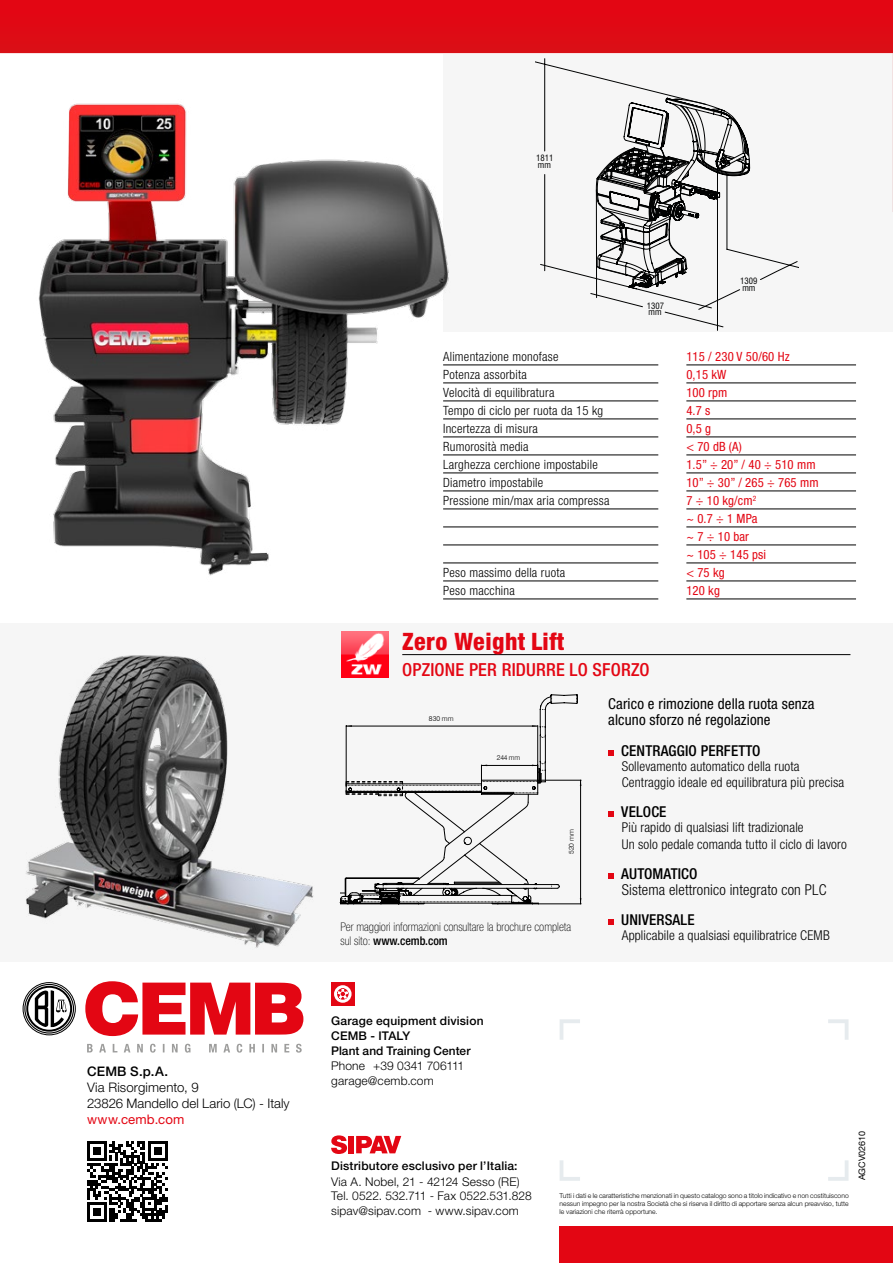
<style>
.page{position:relative;width:893px;height:1263px;background:#fff}
.page>*{position:absolute;margin:0;border:0;box-sizing:border-box;transform-origin:0 0}
.t1{font:800 condensed 24px "Helvetica Neue LT Std";letter-spacing:.02em;color:#e30613}
.t2{font:500 condensed 18px "Helvetica Neue LT Std";letter-spacing:.01em;color:#e30613}
.t3{font:condensed 15px/16.5px "Helvetica Neue LT Std";letter-spacing:.01em;color:#000}
.t4{font:500 condensed 15px "Helvetica Neue LT Std";letter-spacing:.01em;color:#000}
.t5{font:300 condensed 15px "Helvetica Neue LT Std";letter-spacing:.01em;color:#000}
.t6{font:300 condensed 13.5px/16.5px "Helvetica Neue LT Std";letter-spacing:.01em;color:#000}
.t7{font:300 13.2px/15.9px "Helvetica Neue LT Std";letter-spacing:.005em;color:#000}
.t8{font:13.2px "Helvetica Neue LT Std";letter-spacing:.015em;color:#e30613}
.t9{font:500 13.2px "Helvetica Neue LT Std";color:#000}
.t10{font:300 condensed 12.75px/18px "Helvetica Neue LT Std";letter-spacing:.02em;color:#000}
.t11{font:condensed 12.75px/18px "Helvetica Neue LT Std";letter-spacing:.01em;color:#e30613}
.t12{font:300 12px/14.4px "Helvetica Neue LT Std";letter-spacing:.015em;color:#000}
.t13{font:500 12px/15px "Helvetica Neue LT Std";letter-spacing:.015em;color:#000}
.t14{font:100 condensed 12px/13.5px "Helvetica Neue LT Std";color:#000}
.t15{font:9px "Helvetica Neue LT Std";color:#000}
.t16{font:condensed 8.55px/6.6px "Swiss 721 BT";color:#010202}
.t17{font:300 7.05px "Swiss 721 BT";color:#000}
.t18{font:300 6.75px/8.1px "Helvetica Neue LT Std";color:#000;text-align:justify}
.s1{font-weight:500}
</style>
<div class="page">
<div style="left:443px;top:55px;width:450px;height:277px;background:#f6f6f6"></div>
<svg style="left:0;top:0;width:893px;height:212px"></svg>
<div style="left:560px;top:1227px;width:333px;height:36px;background:#e30613"></div>
<svg style="left:560px;top:1019px;width:20px;height:21px"></svg>
<svg style="left:560px;top:1160px;width:20px;height:21px"></svg>
<svg style="left:828px;top:1019px;width:20px;height:21px"></svg>
<svg style="left:828px;top:1160px;width:20px;height:21px"></svg>
<img style="left:4px;top:94px;width:456px;height:487px">
<div style="left:0;top:623px;width:893px;height:339px;background:#f6f6f6"></div>
<svg style="left:345px;top:696px;width:233px;height:84px"></svg>
<hr style="left:537px;top:726px;width:1px;height:55px;background:#000">
<hr style="left:580px;top:780px;width:1px;height:124px;background:#000">
<hr style="left:538px;top:903px;width:43px;height:1px;background:#000">
<hr style="left:538px;top:780px;width:43px;height:1px;background:#000">
<hr style="left:346px;top:726px;width:192px;height:1px;background:#000">
<hr style="left:346px;top:726px;width:1px;height:59px;background:#000">
<svg style="left:532px;top:725px;width:13px;height:2px"></svg>
<svg style="left:340px;top:761px;width:220px;height:144px"></svg>
<div style="left:331px;top:982px;width:23px;height:24px;background:#e30613"></div>
<svg style="left:334px;top:985px;width:18px;height:18px"></svg>
<svg style="left:35px;top:990px;width:32px;height:37px"></svg>
<div style="left:26px;top:986px;width:46px;height:46px;border:2px solid #000;border-radius:50%"></div>
<div style="left:24px;top:984px;width:50px;height:49px;border:1px solid #000;border-radius:50%"></div>
<div style="left:23px;top:982px;width:53px;height:53px;border:1px solid #000;border-radius:50%"></div>
<svg style="left:85px;top:981px;width:218px;height:55px"></svg>
<svg style="left:87px;top:1044px;width:215px;height:9px"></svg>
<svg style="left:535px;top:59px;width:264px;height:271px"></svg>
<hr style="left:544px;top:174px;width:1px;height:97px;background:#010202">
<svg style="left:591px;top:98px;width:159px;height:211px"></svg>
<img style="left:26px;top:655px;width:287px;height:293px">
<hr style="left:686px;top:365px;width:170px;height:1px;background:#000">
<hr style="left:686px;top:383px;width:170px;height:1px;background:#000">
<hr style="left:686px;top:401px;width:170px;height:1px;background:#000">
<hr style="left:686px;top:419px;width:170px;height:1px;background:#000">
<hr style="left:686px;top:437px;width:170px;height:1px;background:#000">
<hr style="left:686px;top:455px;width:170px;height:1px;background:#000">
<hr style="left:686px;top:473px;width:170px;height:1px;background:#000">
<hr style="left:686px;top:491px;width:170px;height:1px;background:#000">
<hr style="left:686px;top:509px;width:170px;height:1px;background:#000">
<hr style="left:686px;top:527px;width:170px;height:1px;background:#000">
<hr style="left:686px;top:545px;width:170px;height:1px;background:#000">
<hr style="left:686px;top:563px;width:170px;height:1px;background:#000">
<hr style="left:686px;top:581px;width:170px;height:1px;background:#000">
<hr style="left:686px;top:599px;width:170px;height:1px;background:#000">
<img style="left:342px;top:631px;width:47px;height:47px">
<svg style="left:331px;top:1135px;width:16px;height:19px"></svg>
<div style="left:348px;top:1136px;width:6px;height:17px;background:#e30613"></div>
<svg style="left:356px;top:1136px;width:45px;height:17px"></svg>
<hr style="left:443px;top:365px;width:215px;height:1px;background:#000">
<hr style="left:443px;top:383px;width:215px;height:1px;background:#000">
<hr style="left:443px;top:401px;width:215px;height:1px;background:#000">
<hr style="left:443px;top:419px;width:215px;height:1px;background:#000">
<hr style="left:443px;top:437px;width:215px;height:1px;background:#000">
<hr style="left:443px;top:455px;width:215px;height:1px;background:#000">
<hr style="left:443px;top:473px;width:215px;height:1px;background:#000">
<hr style="left:443px;top:491px;width:215px;height:1px;background:#000">
<hr style="left:443px;top:509px;width:215px;height:1px;background:#000">
<hr style="left:443px;top:527px;width:215px;height:1px;background:#000">
<hr style="left:443px;top:545px;width:215px;height:1px;background:#000">
<hr style="left:443px;top:563px;width:215px;height:1px;background:#000">
<hr style="left:443px;top:581px;width:215px;height:1px;background:#000">
<hr style="left:443px;top:599px;width:215px;height:1px;background:#000">
<svg style="left:608px;top:750px;width:6px;height:5px"></svg>
<svg style="left:608px;top:811px;width:6px;height:6px"></svg>
<svg style="left:608px;top:873px;width:6px;height:5px"></svg>
<svg style="left:608px;top:919px;width:6px;height:6px"></svg>
<hr style="left:402px;top:654px;width:448px;height:1px;background:#000">
<svg style="left:87px;top:1141px;width:80px;height:81px"></svg>
<p class="t16" style="left:536px;top:155px;width:19px">1811 mm</p>
<p class="t9" style="left:87px;top:1063px;width:82px">CEMB S.p.A.</p>
<p class="t7" style="left:87px;top:1079px;width:204px">Via Risorgimento, 9<br>23826 Mandello del Lario (LC) - Italy</p>
<p class="t8" style="left:87px;top:1111px;width:99px">www.cemb.com</p>
<p class="t10" style="left:443px;top:347px;width:168px">Alimentazione monofase<br>Potenza assorbita<br>Velocità di equilibratura<br>Tempo di ciclo per ruota da 15 kg<br>Incertezza di misura<br>Rumorosità media<br>Larghezza cerchione impostabile<br>Diametro impostabile<br>Pressione min/max aria compressa</p>
<p class="t10" style="left:443px;top:563px;width:123px">Peso massimo della ruota<br>Peso macchina</p>
<p class="t16" style="left:647px;top:302px;width:19px">1307 mm</p>
<h1 class="t1" style="left:402px;top:627px;width:164px">Zero Weight Lift</h1>
<h2 class="t2" style="left:402px;top:658px;width:249px">OPZIONE PER RIDURRE LO SFORZO</h2>
<p class="t16" style="left:740px;top:278px;width:19px">1309 mm</p>
<p class="t11" style="left:686px;top:347px;width:134px">115 / 230 V 50/60 Hz<br>0,15 kW<br>100 rpm<br>4.7 s<br>0,5 g<br>&lt; 70 dB (A)<br>1.5” ÷ 20” / 40 ÷ 510 mm<br>10” ÷ 30” / 265 ÷ 765 mm<br>7 ÷ 10 kg/cm<sup>2<br></sup>~ 0.7 ÷ 1 MPa<br>~ 7 ÷ 10 bar<br>~ 105 ÷ 145 psi<br>&lt; 75 kg<br>120 kg</p>
<p class="t17" style="left:429px;top:714px;width:26px">830 mm</p>
<p class="t17" style="left:497px;top:753px;width:25px">244 mm</p>
<p class="t17" style="left:567px;top:854px;width:26px;rotate:-90deg">520 mm</p>
<p class="t14" style="left:340px;top:920px;width:232px">Per maggiori informazioni consultare la brochure completa sul sito: <span class="s1">www.cemb.com</span></p>
<p class="t3" style="left:608px;top:695px;width:208px">Carico e rimozione della ruota senza alcuno sforzo né regolazione</p>
<p class="t4" style="left:621px;top:742px;width:141px">CENTRAGGIO PERFETTO</p>
<p class="t6" style="left:622px;top:758px;width:224px">Sollevamento automatico della ruota<br>Centraggio ideale ed equilibratura più precisa</p>
<p class="t4" style="left:621px;top:803px;width:47px">VELOCE</p>
<p class="t6" style="left:622px;top:819px;width:226px">Più rapido di qualsiasi lift tradizionale<br>Un solo pedale comanda tutto il ciclo di lavoro</p>
<p class="t4" style="left:621px;top:865px;width:78px">AUTOMATICO</p>
<p class="t5" style="left:622px;top:881px;width:206px">Sistema elettronico integrato con PLC</p>
<p class="t4" style="left:621px;top:911px;width:75px">UNIVERSALE</p>
<p class="t6" style="left:622px;top:927px;width:209px">Applicabile a qualsiasi equilibratrice CEMB</p>
<p class="t13" style="left:331px;top:1013px;width:154px">Garage equipment division<br>CEMB - ITALY<br>Plant and Training Center</p>
<p class="t12" style="left:331px;top:1058px;width:135px;line-height:15px">Phone +39 0341 706111 garage@cemb.com</p>
<p class="t13" style="left:331px;top:1158px;width:188px">Distributore esclusivo per l’Italia:</p>
<p class="t12" style="left:331px;top:1174px;width:202px">Via A. Nobel, 21 - 42124 Sesso (RE)<br>Tel. 0522. 532.711 - Fax 0522.531.828 sipav@sipav.com - www.sipav.com</p>
<p class="t18" style="left:560px;top:1192px;width:291px">Tutti i dati e le caratteristiche menzionati in questo catalogo sono a titolo indicativo e non costituiscono nessun impegno per la nostra Società che si riserva il diritto di apportare senza alcun preavviso, tutte le variazioni che riterrà opportune.</p>
<p class="t15" style="left:856px;top:1180px;width:51px;rotate:-90deg">AGCV02610</p>
</div>
